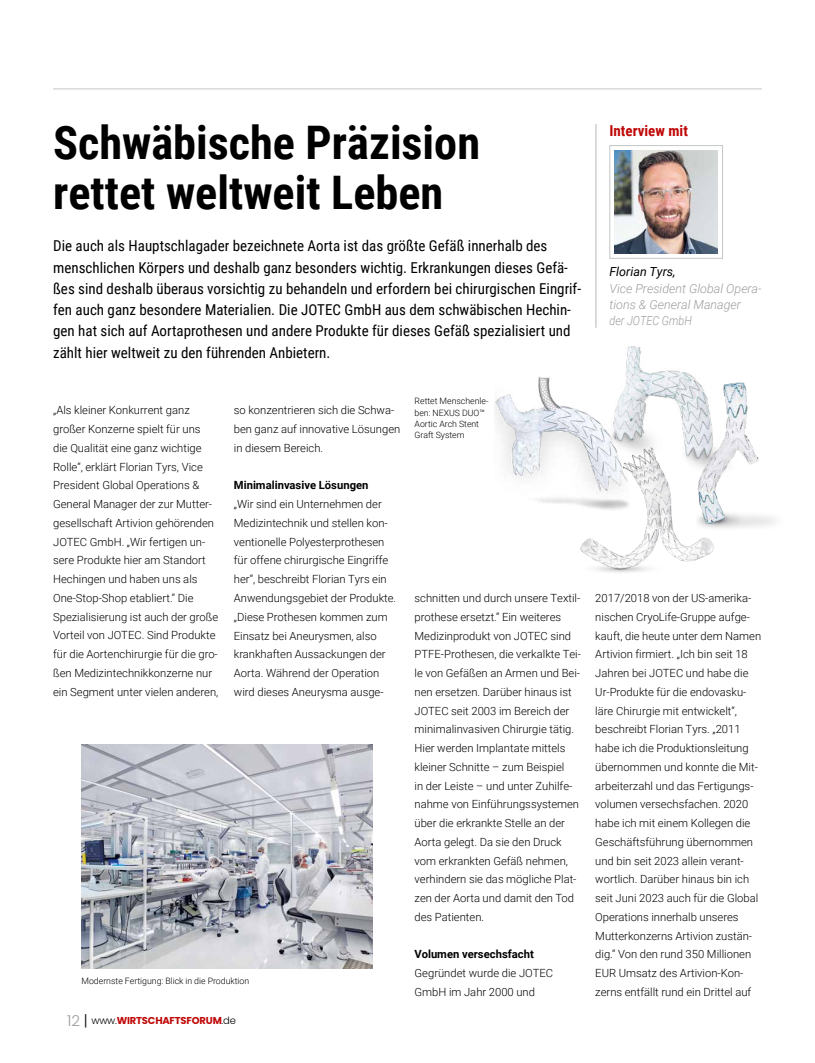
<style>
.page{position:relative;width:815px;height:1063px;background:#fff}
.page>*{position:absolute;margin:0;border:0;box-sizing:border-box;transform-origin:0 0}
.t1{font:700 46.25px/50px "Roboto Condensed";color:#000}
.t2{font:15px/21.2px "Roboto Condensed";color:#000}
.t3{font:700 15px "Roboto Condensed";color:#c00808}
.t4{font:italic 300 12.5px/16.2px "Roboto";color:#9c9d9d}
.t5{font:italic 12.5px "Roboto";color:#000}
.t6{font:300 11.25px/18.8px "Roboto";color:#000}
.t7{font:700 11.25px "Roboto";color:#000}
.t8{font:700 10px "Poppins";letter-spacing:-.02em;color:#c00808}
.t9{font:300 8.75px/11.2px "Roboto";color:#000}
.s1{font-weight:300;font-size:15px;color:#9c9d9d}
.s2{font-weight:300;font-size:15px;color:#000}
.s3{font-weight:300;color:#000}
</style>
<div class="page">
<hr style="left:53px;top:89px;width:709px;height:1px;background:#c5c6c6">
<img style="left:81px;top:745px;width:291px;height:223px">
<svg style="left:609px;top:145px;width:114px;height:114px"></svg>
<img style="left:615px;top:151px;width:103px;height:102px">
<hr style="left:595px;top:124px;width:2px;height:204px;background:#c5c6c6">
<img style="left:494px;top:376px;width:111px;height:129px">
<img style="left:605px;top:346px;width:93px;height:99px">
<img style="left:579px;top:445px;width:135px;height:128px">
<img style="left:696px;top:382px;width:79px;height:148px">
<h1 class="t1" style="left:53px;top:116px;width:428px">Schwäbische Präzision rettet weltweit Leben</h1>
<p class="t2" style="left:53px;top:235px;width:529px">Die auch als Hauptschlagader bezeichnete Aorta ist das größte Gefäß innerhalb des menschlichen Körpers und deshalb ganz besonders wichtig. Erkrankungen dieses Gefä&shy;ßes sind deshalb überaus vorsichtig zu behandeln und erfordern bei chirurgischen Eingrif&shy;fen auch ganz besondere Materialien. Die JOTEC GmbH aus dem schwäbischen Hechin&shy;gen hat sich auf Aortaprothesen und andere Produkte für dieses Gefäß spezialisiert und zählt hier weltweit zu den führenden Anbietern.</p>
<h2 class="t3" style="left:609px;top:120px;width:80px">Interview mit</h2>
<p class="t5" style="left:609px;top:263px;width:68px">Florian Tyrs,</p>
<p class="t4" style="left:609px;top:280px;width:154px">Vice President Global Opera&shy;tions &amp; General Manager<br>der JOTEC GmbH</p>
<p class="t6" style="left:53px;top:401px;width:167px">„Als kleiner Konkurrent ganz großer Konzerne spielt für uns<br>die Qualität eine ganz wichtige<br>Rolle“, erklärt Florian Tyrs, Vice<br>President Global Operations &amp;<br>General Manager der zur Mutter&shy;gesellschaft Artivion gehörenden<br>JOTEC GmbH. „Wir fertigen un&shy;sere Produkte hier am Standort<br>Hechingen und haben uns als<br>One-Stop-Shop etabliert.“ Die<br>Spezialisierung ist auch der große<br>Vorteil von JOTEC. Sind Produkte für die Aortenchirurgie für die gro&shy;ßen Medizintechnikkonzerne nur ein Segment unter vielen anderen,</p>
<p class="t6" style="left:234px;top:401px;width:168px">so konzentrieren sich die Schwa&shy;ben ganz auf innovative Lösungen in diesem Bereich.</p>
<p class="t7" style="left:234px;top:478px;width:136px">Minimalinvasive Lösungen</p>
<p class="t6" style="left:234px;top:494px;width:164px">„Wir sind ein Unternehmen der<br>Medizintechnik und stellen kon&shy;ventionelle Polyesterprothesen für offene chirurgische Eingriffe her“, beschreibt Florian Tyrs ein<br>Anwendungsgebiet der Produkte. „Diese Prothesen kommen zum<br>Einsatz bei Aneurysmen, also krankhaften Aussackungen der<br>Aorta. Während der Operation wird dieses Aneurysma ausge-</p>
<p class="t9" style="left:81px;top:975px;width:169px">Modernste Fertigung: Blick in die Produktion</p>
<p class="t8" style="left:67px;top:1015px;width:170px"><span class="s1">12</span> <span class="s2">|</span> <span class="s3">www.</span>WIRTSCHAFTSFORUM<span class="s3">.de</span></p>
<p class="t9" style="left:415px;top:395px;width:75px">Rettet Menschenle&shy;ben: NEXUS DUO™<br>Aortic Arch Stent<br>Graft System</p>
<p class="t6" style="left:415px;top:588px;width:168px">schnitten und durch unsere Textil&shy;prothese ersetzt.“ Ein weiteres<br>Medizinprodukt von JOTEC sind<br>PTFE-Prothesen, die verkalkte Tei&shy;le von Gefäßen an Armen und Bei&shy;nen ersetzen. Darüber hinaus ist<br>JOTEC seit 2003 im Bereich der minimalinvasiven Chirurgie tätig.<br>Hier werden Implantate mittels kleiner Schnitte – zum Beispiel<br>in der Leiste – und unter Zuhilfe&shy;nahme von Einführungssystemen über die erkrankte Stelle an der<br>Aorta gelegt. Da sie den Druck vom erkrankten Gefäß nehmen, verhindern sie das mögliche Plat&shy;zen der Aorta und damit den Tod des Patienten.</p>
<p class="t7" style="left:415px;top:946px;width:121px">Volumen versechsfacht</p>
<p class="t6" style="left:415px;top:963px;width:140px">Gegründet wurde die JOTEC<br>GmbH im Jahr 2000 und</p>
<p class="t6" style="left:595px;top:588px;width:167px">2017/2018 von der US-amerika&shy;nischen CryoLife-Gruppe aufge&shy;kauft, die heute unter dem Namen<br>Artivion firmiert. „Ich bin seit 18<br>Jahren bei JOTEC und habe die<br>Ur-Produkte für die endovasku&shy;läre Chirurgie mit entwickelt“, beschreibt Florian Tyrs. „2011 habe ich die Produktionsleitung übernommen und konnte die Mit&shy;arbeiterzahl und das Fertigungs&shy;volumen versechsfachen. 2020 habe ich mit einem Kollegen die<br>Geschäftsführung übernommen und bin seit 2023 allein verant&shy;wortlich. Darüber hinaus bin ich seit Juni 2023 auch für die Global<br>Operations innerhalb unseres<br>Mutterkonzerns Artivion zustän&shy;dig.“ Von den rund 350 Millionen<br>EUR Umsatz des Artivion-Kon&shy;zerns entfällt rund ein Drittel auf</p>
</div>
